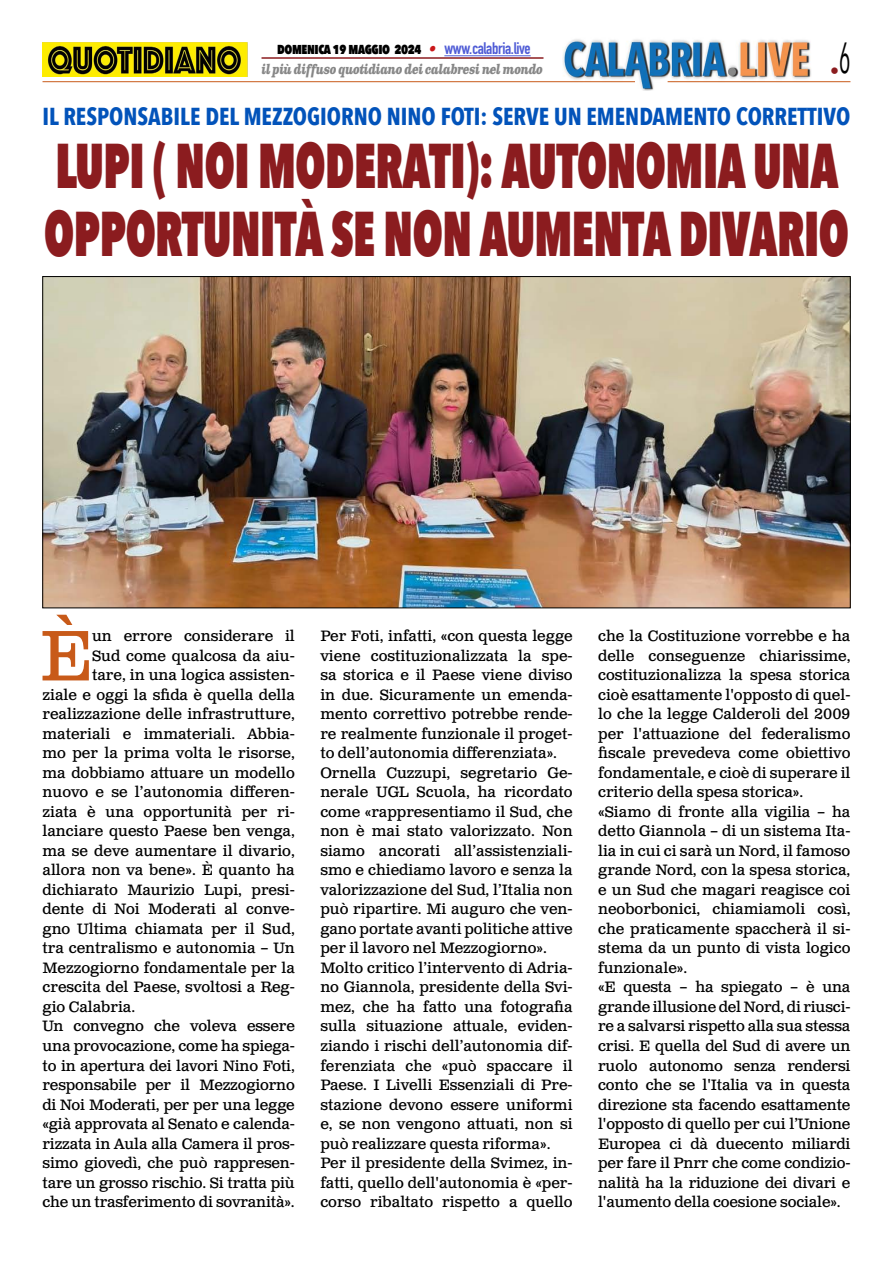
<style>
.page{position:relative;width:893px;height:1263px;background:#fff}
.page>*{position:absolute;margin:0;border:0;box-sizing:border-box;transform-origin:0 0}
.t1{font:71.25px "Clarendon Text Pro";color:#c85a19}
.t2{font:800 63px/67.5px "Avenir Next Condensed";letter-spacing:-.01em;color:#8b1c1f;scale:.75 1}
.t3{font:700 24.45px "Avenir Next Condensed";color:#0253ba;scale:.95 1}
.t4{font:18px "Avenir Next Condensed";color:#8b1c1f}
.t5{font:15px/19.5px "Clarendon Text Pro";color:#000}
.t6{font:800 15px "Avenir Next Condensed";letter-spacing:-.03em;color:#000;scale:.9 1}
.t7{font:italic 700 13.5px "Clarendon Text Pro";letter-spacing:-.05em;color:#878787;scale:.79 1}
.s1{font-family:"Clarendon Text Pro";font-weight:700;font-style:italic;color:#ca181a}
.s2{font-family:"DIN Condensed";font-weight:700;font-size:16.5px;color:#4f5cd6}
</style>
<div class="page">
<img style="left:563px;top:39px;width:248px;height:51px">
<hr style="left:43px;top:81px;width:592px;height:1px;background:#c85a19">
<hr style="left:668px;top:81px;width:182px;height:1px;background:#c85a19">
<hr style="left:444px;top:55px;width:87px;height:1px;background:#4f5cd6">
<hr style="left:261px;top:57px;width:282px;height:2px;background:#8b1c1f">
<img style="left:43px;top:42px;width:204px;height:35px">
<img style="left:45px;top:278px;width:803px;height:328px">
<p class="t6" style="left:277px;top:39px;width:283px">domenica 19 maggio 2024 <span class="s1">•</span> <span class="s2">www.calabria.live</span></p>
<p class="t7" style="left:261px;top:61px;width:358px">il più diffuso quotidiano dei calabresi nel mondo</p>
<p class="t4" style="left:830px;top:55px;width:22px">•<sup>6</sup></p>
<h3 class="t3" style="left:43px;top:101px;width:852px">IL RESPONSABILE DEL MEZZOGIORNO NINO FOTI: SERVE UN EMENDAMENTO CORRETTIVO</h3>
<h2 class="t2" style="left:44px;top:131px;width:1075px">LUPI ( NOI MODERATI): AUTONOMIA UNA<br>OPPORTUNITÀ SE NON AUMENTA DIVARIO</h2>
<h1 class="t1" style="left:40px;top:613px;width:54px">È</h1>
<p class="t5" style="left:92px;top:627px;width:204px">un errore considerare il</p>
<p class="t5" style="left:92px;top:647px;width:204px">Sud come qualcosa da aiu-</p>
<p class="t5" style="left:92px;top:666px;width:204px">tare, in una logica assisten-</p>
<p class="t5" style="left:43px;top:686px;width:254px">ziale e oggi la sfida è quella della</p>
<p class="t5" style="left:43px;top:705px;width:254px">realizzazione delle infrastrutture,</p>
<p class="t5" style="left:43px;top:725px;width:254px">materiali e immateriali. Abbia-</p>
<p class="t5" style="left:43px;top:744px;width:254px">mo per la prima volta le risorse,</p>
<p class="t5" style="left:43px;top:764px;width:254px">ma dobbiamo attuare un modello</p>
<p class="t5" style="left:43px;top:783px;width:254px">nuovo e se l’autonomia differen-</p>
<p class="t5" style="left:43px;top:803px;width:254px">ziata è una opportunità per ri-</p>
<p class="t5" style="left:43px;top:822px;width:254px">lanciare questo Paese ben venga,</p>
<p class="t5" style="left:43px;top:842px;width:254px">ma se deve aumentare il divario,</p>
<p class="t5" style="left:43px;top:861px;width:254px">allora non va bene». È quanto ha</p>
<p class="t5" style="left:43px;top:881px;width:254px">dichiarato Maurizio Lupi, presi-</p>
<p class="t5" style="left:43px;top:900px;width:254px">dente di Noi Moderati al conve-</p>
<p class="t5" style="left:43px;top:920px;width:254px">gno Ultima chiamata per il Sud,</p>
<p class="t5" style="left:43px;top:939px;width:254px">tra centralismo e autonomia – Un</p>
<p class="t5" style="left:43px;top:959px;width:254px">Mezzogiorno fondamentale per la</p>
<p class="t5" style="left:43px;top:978px;width:254px">crescita del Paese, svoltosi a Reg-</p>
<p class="t5" style="left:43px;top:998px;width:94px">gio Calabria.</p>
<p class="t5" style="left:43px;top:1017px;width:254px">Un convegno che voleva essere</p>
<p class="t5" style="left:43px;top:1037px;width:254px">una provocazione, come ha spiega-</p>
<p class="t5" style="left:43px;top:1056px;width:254px">to in apertura dei lavori Nino Foti,</p>
<p class="t5" style="left:43px;top:1076px;width:254px">responsabile per il Mezzogiorno</p>
<p class="t5" style="left:43px;top:1095px;width:254px">di Noi Moderati, per per una legge</p>
<p class="t5" style="left:43px;top:1115px;width:254px">«già approvata al Senato e calenda-</p>
<p class="t5" style="left:43px;top:1134px;width:254px">rizzata in Aula alla Camera il pros-</p>
<p class="t5" style="left:43px;top:1154px;width:254px">simo giovedì, che può rappresen-</p>
<p class="t5" style="left:43px;top:1173px;width:254px">tare un grosso rischio. Si tratta più</p>
<p class="t5" style="left:43px;top:1193px;width:254px">che un trasferimento di sovranità».</p>
<p class="t5" style="left:320px;top:627px;width:254px">Per Foti, infatti, «con questa legge viene costituzionalizzata la spe&shy;sa storica e il Paese viene diviso in due. Sicuramente un emenda&shy;mento correttivo potrebbe rende&shy;re realmente funzionale il proget&shy;to dell’autonomia differenziata».<br>Ornella Cuzzupi, segretario Ge&shy;nerale UGL Scuola, ha ricordato come «rappresentiamo il Sud, che non è mai stato valorizzato. Non siamo ancorati all’assistenziali&shy;smo e chiediamo lavoro e senza la valorizzazione del Sud, l’Italia non può ripartire. Mi auguro che ven&shy;gano portate avanti politiche attive per il lavoro nel Mezzogiorno».<br>Molto critico l’intervento di Adria&shy;no Giannola, presidente della Svi&shy;mez, che ha fatto una fotografia sulla situazione attuale, eviden&shy;ziando i rischi dell’autonomia dif&shy;ferenziata che «può spaccare il Paese. I Livelli Essenziali di Pre&shy;stazione devono essere uniformi e, se non vengono attuati, non si può realizzare questa riforma».<br>Per il presidente della Svimez, in&shy;fatti, quello dell'autonomia è «per&shy;corso ribaltato rispetto a quello</p>
<p class="t5" style="left:598px;top:627px;width:254px">che la Costituzione vorrebbe e ha delle conseguenze chiarissime, costituzionalizza la spesa storica cioè esattamente l'opposto di quel&shy;lo che la legge Calderoli del 2009 per l'attuazione del federalismo fiscale prevedeva come obiettivo fondamentale, e cioè di superare il criterio della spesa storica». «Siamo di fronte alla vigilia – ha detto Giannola – di un sistema Ita&shy;lia in cui ci sarà un Nord, il famoso grande Nord, con la spesa storica, e un Sud che magari reagisce coi neoborbonici, chiamiamoli così, che praticamente spaccherà il si&shy;stema da un punto di vista logico funzionale».<br>«E questa – ha spiegato – è una grande illusione del Nord, di riusci&shy;re a salvarsi rispetto alla sua stessa crisi. E quella del Sud di avere un ruolo autonomo senza rendersi conto che se l'Italia va in questa direzione sta facendo esattamente l'opposto di quello per cui l’Unione Europea ci dà duecento miliardi per fare il Pnrr che come condizio&shy;nalità ha la riduzione dei divari e l'aumento della coesione sociale».</p>
</div>
